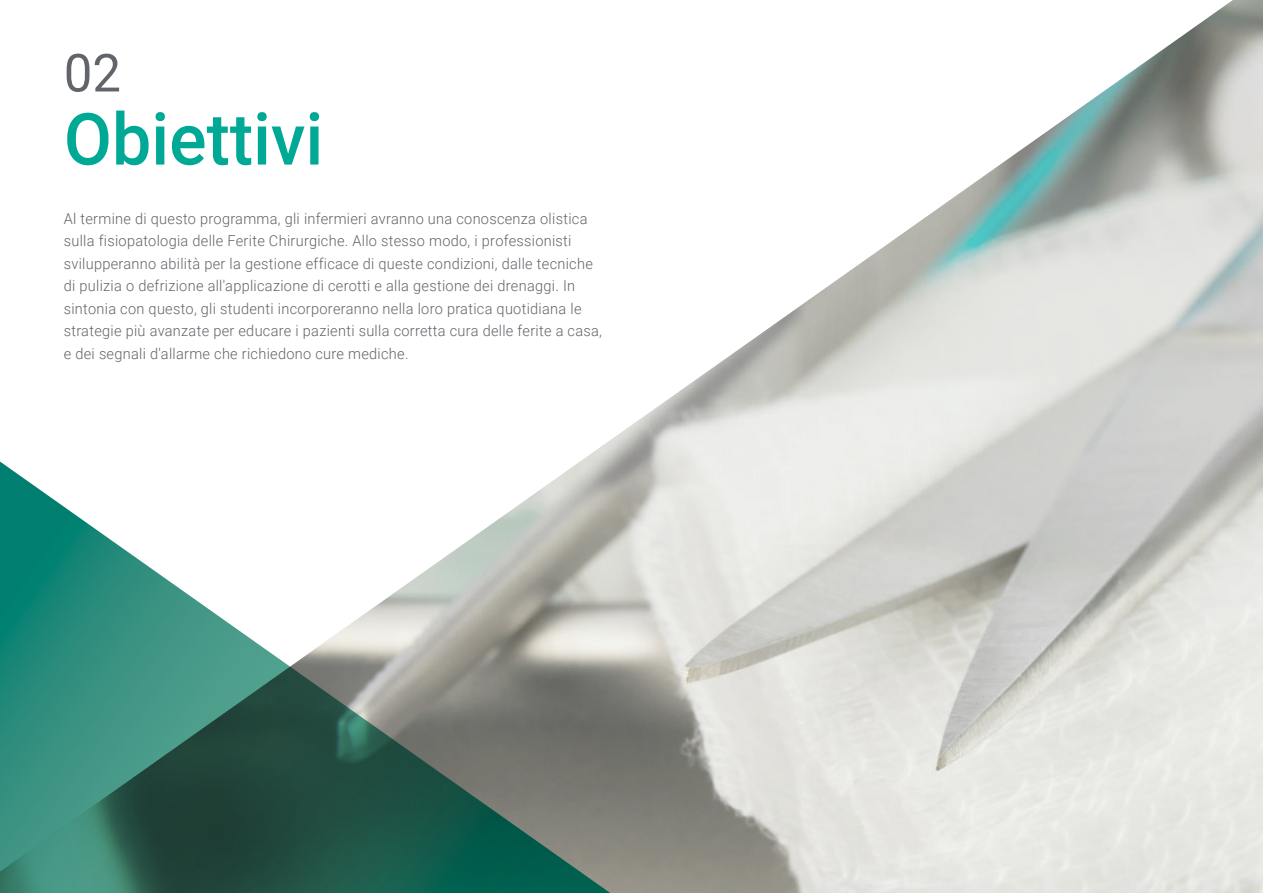
<style>
.page{position:relative;width:1263px;height:893px;background:#fff}
.page>*{position:absolute;margin:0;border:0;box-sizing:border-box;transform-origin:0 0}
.t1{font:500 72px "Roboto";color:#00a996}
.t2{font:52.5px "Roboto";color:#61646a}
.t3{font:300 15px/22.5px "Roboto";letter-spacing:.02em;color:#61646a}
</style>
<div class="page">
<img style="left:602px;top:0;width:661px;height:893px">
<svg style="left:0;top:446px;width:640px;height:447px"></svg>
<h2 class="t2" style="left:64px;top:36px;width:59px">02</h2>
<h1 class="t1" style="left:64px;top:89px;width:261px">Obiettivi</h1>
<p class="t3" style="left:64px;top:207px;width:540px">Al termine di questo programma, gli infermieri avranno una conoscenza olistica sulla fisiopatologia delle Ferite Chirurgiche. Allo stesso modo, i professionisti svilupperanno abilità per la gestione efficace di queste condizioni, dalle tecniche di pulizia o defrizione all'applicazione di cerotti e alla gestione dei drenaggi. In sintonia con questo, gli studenti incorporeranno nella loro pratica quotidiana le strategie più avanzate per educare i pazienti sulla corretta cura delle ferite a casa, e dei segnali d'allarme che richiedono cure mediche.</p>
</div>
